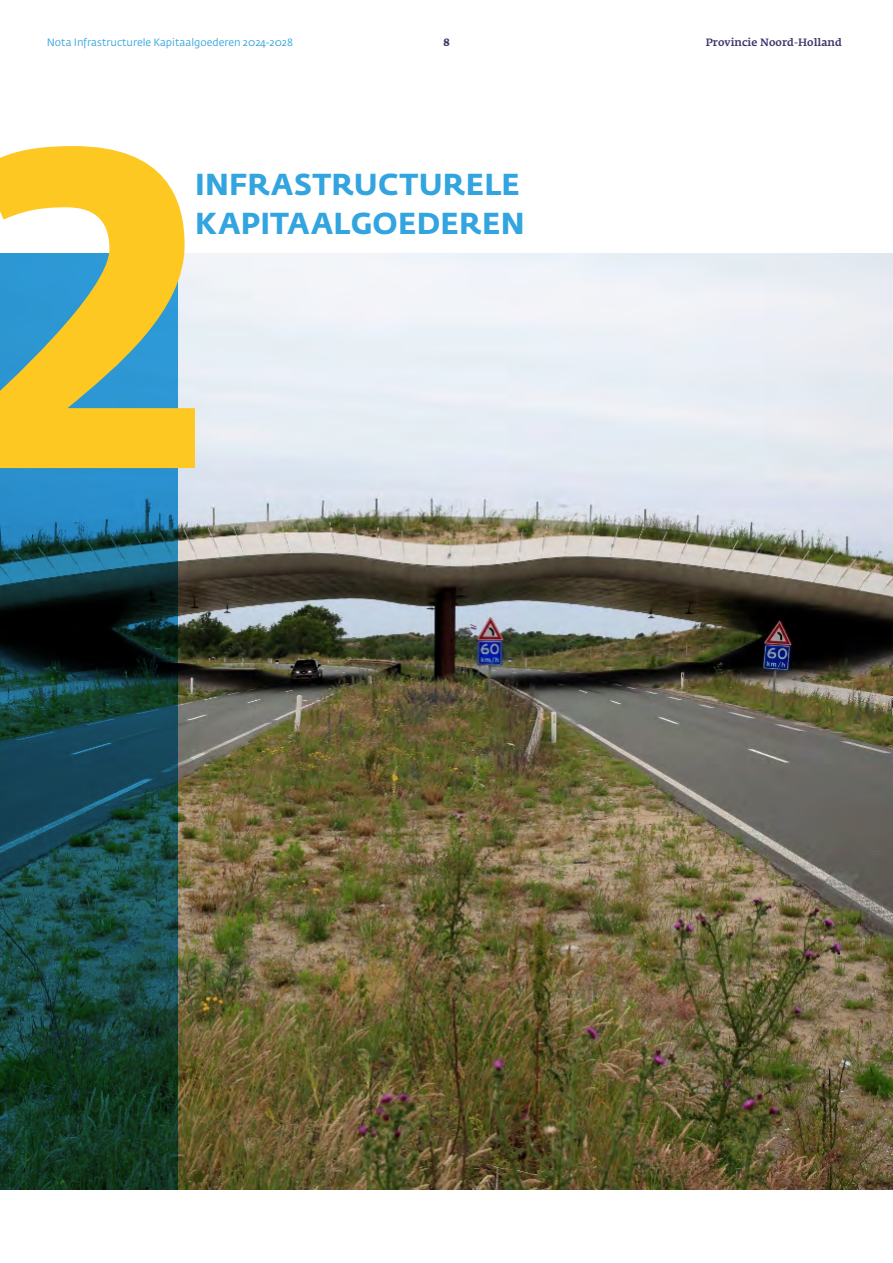
<style>
.page{position:relative;width:893px;height:1263px;background:#fff}
.page>*{position:absolute;margin:0;border:0;box-sizing:border-box;transform-origin:0 0}
.G_Hoofdstukcijfer_groot{font:700 450.3px "Fedra Sans Std";color:#fec823}
.D_Hoofdstukkop{font:700 30px/39px "Fedra Sans Std";letter-spacing:.005em;color:#32a4df}
.t1{font:10.5px "Fedra Sans Std";color:#32a4df}
.t2{font:500 10.5px "Fedra Serif A Std";color:#3a366b}
.t3{font:700 10.5px "Fedra Serif A Std";color:#3a366b}
</style>
<div class="page">
<img style="left:178px;top:254px;width:715px;height:936px">
<svg style="left:0;top:254px;width:178px;height:936px;background:#1b5869"></svg>
<p class="t1" style="left:47px;top:36px;width:248px">Nota Infrastructurele Kapitaalgoederen 2024-2028</p>
<p class="t3" style="left:443px;top:36px;width:8px">8</p>
<p class="t2" style="left:706px;top:36px;width:138px">Provincie Noord-Holland</p>
<p class="G_Hoofdstukcijfer_groot" style="left:-36px;top:19px;width:250px">2</p>
<p class="D_Hoofdstukkop" style="left:195px;top:165px;width:331px">INFRASTRUCTURELE<br>KAPITAALGOEDEREN</p>
</div>
